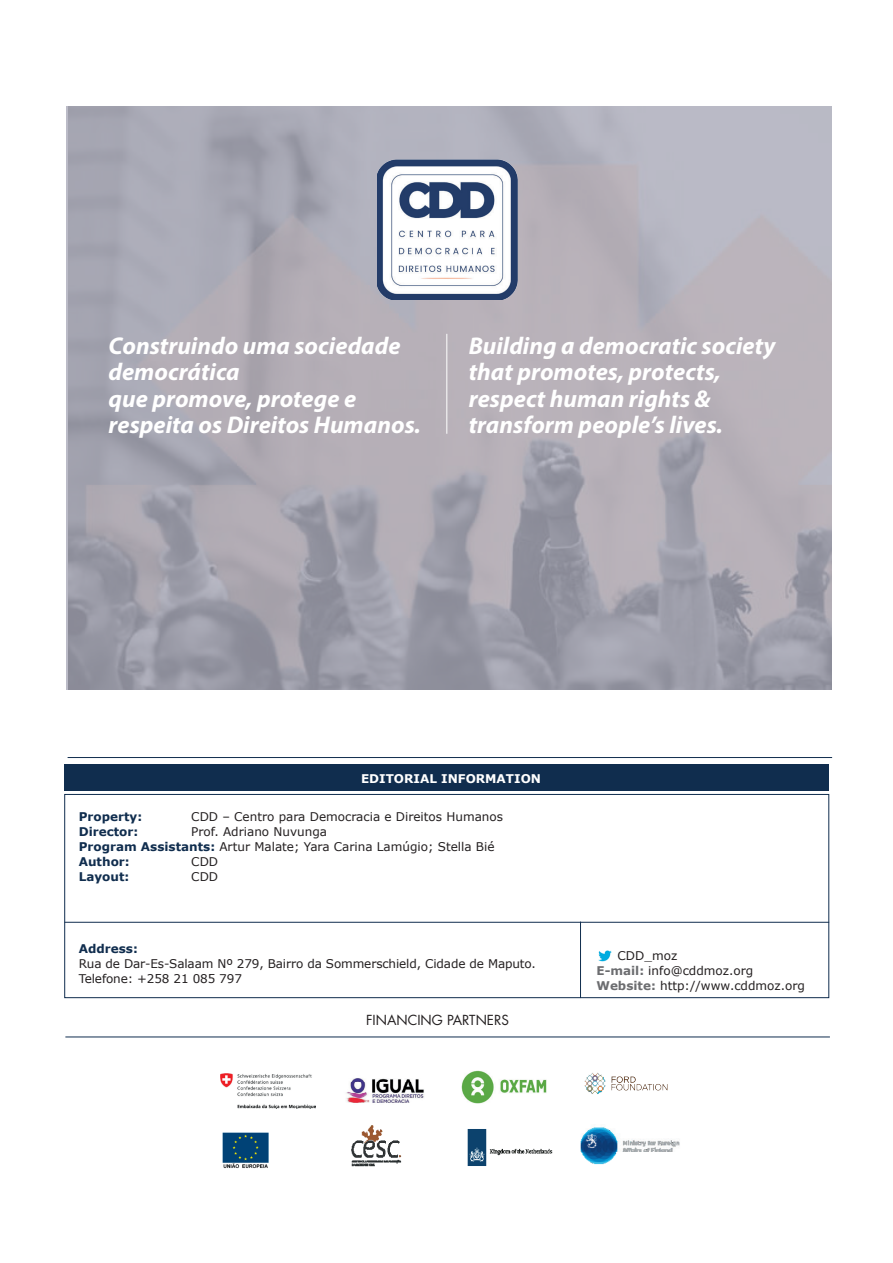
<style>
.page{position:relative;width:893px;height:1263px;background:#fff}
.page>*{position:absolute;margin:0;border:0;box-sizing:border-box;transform-origin:0 0}
.t1{font:italic 700 24.3px/26.2px "Myriad Pro";color:#fff}
.t2{font:13.5px "Futura LT";color:#231f20}
.t3{font:12px/15px "Verdana";color:#231f20}
.t4{font:700 12px "Verdana";color:#102d4e}
.t5{font:700 12px "Verdana";color:#fff}
.s1{font-weight:700;color:#102d4e}
.s2{font-weight:700;color:#6c6d70}
</style>
<div class="page">
<svg style="left:66px;top:106px;width:765px;height:583px;background:#aba8b3"></svg>
<img style="left:377px;top:159px;width:141px;height:141px">
<hr style="left:447px;top:334px;width:1px;height:100px;background:#fff">
<div style="left:64px;top:764px;width:765px;height:26px;background:#102d4e"></div>
<div style="left:65px;top:794px;width:764px;height:204px;border:1px solid #102d4e"></div>
<hr style="left:64px;top:922px;width:765px;height:1px;background:#102d4e">
<hr style="left:580px;top:922px;width:1px;height:76px;background:#102d4e">
<img style="left:598px;top:950px;width:14px;height:12px">
<hr style="left:68px;top:757px;width:764px;height:1px;background:#102d4e">
<img style="left:222px;top:1132px;width:47px;height:37px">
<hr style="left:65px;top:1037px;width:765px;height:1px;background:#102d4e">
<img style="left:220px;top:1073px;width:95px;height:36px">
<img style="left:461px;top:1070px;width:85px;height:33px">
<img style="left:584px;top:1072px;width:84px;height:22px">
<img style="left:467px;top:1129px;width:86px;height:37px">
<img style="left:346px;top:1078px;width:78px;height:25px">
<img style="left:351px;top:1125px;width:51px;height:42px">
<img style="left:580px;top:1127px;width:100px;height:38px">
<h1 class="t1" style="left:109px;top:332px;width:314px">Construindo uma sociedade democrática<br>que promove, protege e respeita os Direitos Humanos.</h1>
<h1 class="t1" style="left:469px;top:332px;width:308px">Building a democratic society that promotes, protects, respect human rights &amp; transform people’s lives.</h1>
<p class="t5" style="left:361px;top:771px;width:181px">EDITORIAL INFORMATION</p>
<p class="t4" style="left:79px;top:808px;width:65px">Property:</p>
<p class="t3" style="left:191px;top:809px;width:313px">CDD – Centro para Democracia e Direitos Humanos</p>
<p class="t4" style="left:79px;top:823px;width:61px">Director:</p>
<p class="t3" style="left:79px;top:824px;width:417px;text-indent:112px">Prof. Adriano Nuvunga<br><span class="s1">Program Assistants:</span> Artur Malate; Yara Carina Lamúgio; Stella Bié<br><span class="s1">Author:</span></p>
<p class="t3" style="left:191px;top:854px;width:28px">CDD</p>
<p class="t4" style="left:79px;top:868px;width:52px">Layout:</p>
<p class="t3" style="left:191px;top:869px;width:28px">CDD</p>
<p class="t4" style="left:79px;top:941px;width:61px">Address:</p>
<p class="t3" style="left:79px;top:956px;width:459px">Rua de Dar-Es-Salaam Nº 279, Bairro da Sommerschield, Cidade de Maputo.<br>Telefone: +258 21 085 797</p>
<p class="t3" style="left:596px;top:948px;width:210px;text-indent:21px">CDD_moz<br><span class="s2">E-mail:</span> info@cddmoz.org<br><span class="s2">Website:</span> http://www.cddmoz.org</p>
<p class="t2" style="left:366px;top:1011px;width:144px">FINANCING PARTNERS</p>
</div>
